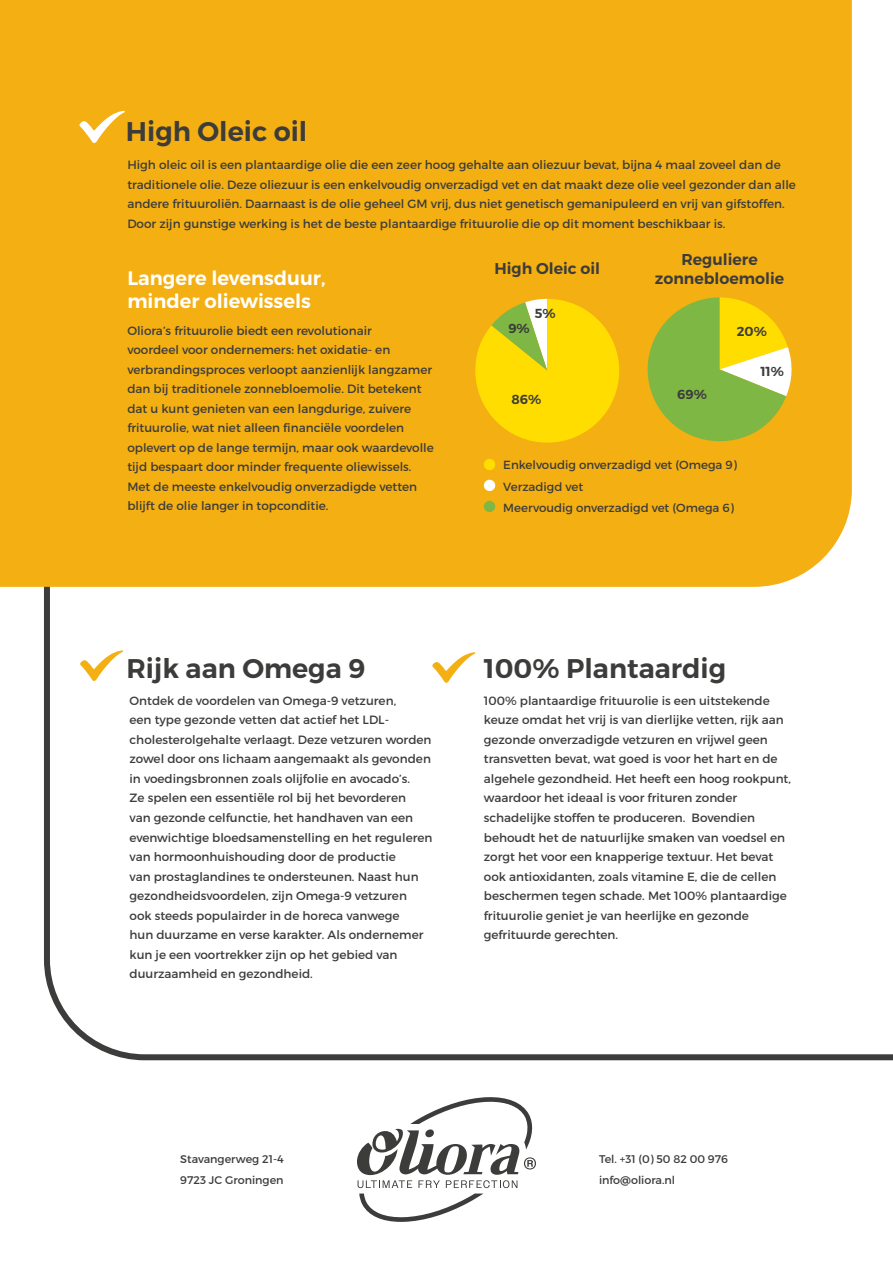
<style>
.page{position:relative;width:893px;height:1263px;background:#fff}
.page>*{position:absolute;margin:0;border:0;box-sizing:border-box;transform-origin:0 0}
.t1{font:27px "Trueno S Bd";color:#3c3c3b}
.t2{font:19.5px/22.5px "Trueno S Bd";color:#fff}
.t3{font:15.75px/18.9px "Trueno S Bd";color:#3c3c3b;text-align:center}
.t4{font:13.05px "Trueno S Bd";color:#3c3c3b}
.t5{font:12px/19.5px "Trueno Rg";color:#3c3c3b}
.t6{font:11.85px/21.3px "Trueno Rg";color:#3c3c3b}
.t7{font:11.1px/21px "Trueno Rg";color:#3c3c3b}
</style>
<div class="page">
<svg style="left:44px;top:587px;width:849px;height:474px"></svg>
<div style="left:0;top:0;width:852px;height:587px;background:#f4af12"></div>
<svg style="left:648px;top:297px;width:145px;height:144px;background:#b6c13e"></svg>
<svg style="left:475px;top:299px;width:144px;height:144px;background:#f3d112"></svg>
<svg style="left:80px;top:650px;width:43px;height:31px"></svg>
<svg style="left:432px;top:652px;width:43px;height:31px"></svg>
<div style="left:484px;top:459px;width:11px;height:11px;background:#fd0;border-radius:50%"></div>
<div style="left:484px;top:480px;width:11px;height:11px;background:#fff;border-radius:50%"></div>
<div style="left:484px;top:501px;width:11px;height:11px;background:#7eb743;border-radius:50%"></div>
<svg style="left:79px;top:111px;width:46px;height:32px"></svg>
<svg style="left:357px;top:1097px;width:179px;height:125px"></svg>
<h1 class="t1" style="left:126px;top:114px;width:183px">High Oleic oil</h1>
<p class="t5" style="left:127px;top:155px;width:670px">High oleic oil is een plantaardige olie die een zeer hoog gehalte aan oliezuur bevat, bijna 4 maal zoveel dan de traditionele olie. Deze oliezuur is een enkelvoudig onverzadigd vet en dat maakt deze olie veel gezonder dan alle andere frituuroliën. Daarnaast is de olie geheel GM vrij, dus niet genetisch gemanipuleerd en vrij van gifstoffen.<br>Door zijn gunstige werking is het de beste plantaardige frituurolie die op dit moment beschikbaar is.</p>
<h2 class="t2" style="left:127px;top:267px;width:200px">Langere levensduur, minder oliewissels</h2>
<p class="t5" style="left:127px;top:321px;width:308px">Oliora’s frituurolie biedt een revolutionair<br>voordeel voor ondernemers: het oxidatie- en verbrandingsproces verloopt aanzienlijk langzamer dan bij traditionele zonnebloemolie. Dit betekent dat u kunt genieten van een langdurige, zuivere frituurolie, wat niet alleen financiële voordelen oplevert op de lange termijn, maar ook waardevolle tijd bespaart door minder frequente oliewissels.<br>Met de meeste enkelvoudig onverzadigde vetten blijft de olie langer in topconditie.</p>
<h3 class="t3" style="left:494px;top:259px;width:107px">High Oleic oil</h3>
<h3 class="t3" style="left:655px;top:250px;width:131px">Reguliere zonnebloemolie</h3>
<p class="t4" style="left:535px;top:306px;width:22px">5%</p>
<p class="t4" style="left:508px;top:320px;width:23px">9%</p>
<p class="t4" style="left:512px;top:391px;width:31px">86%</p>
<p class="t4" style="left:677px;top:386px;width:31px">69%</p>
<p class="t4" style="left:737px;top:323px;width:32px">20%</p>
<p class="t4" style="left:760px;top:363px;width:25px">11%</p>
<p class="t6" style="left:503px;top:454px;width:235px">Enkelvoudig onverzadigd vet (Omega 9)<br>Verzadigd vet<br>Meervoudig onverzadigd vet (Omega 6)</p>
<h1 class="t1" style="left:126px;top:652px;width:240px">Rijk aan Omega 9</h1>
<h1 class="t1" style="left:484px;top:652px;width:244px">100% Plantaardig</h1>
<p class="t5" style="left:130px;top:691px;width:304px">Ontdek de voordelen van Omega-9 vetzuren,<br>een type gezonde vetten dat actief het LDL&shy;cholesterolgehalte verlaagt. Deze vetzuren worden zowel door ons lichaam aangemaakt als gevonden in voedingsbronnen zoals olijfolie en avocado’s.<br>Ze spelen een essentiële rol bij het bevorderen<br>van gezonde celfunctie, het handhaven van een evenwichtige bloedsamenstelling en het reguleren van hormoonhuishouding door de productie<br>van prostaglandines te ondersteunen. Naast hun gezondheidsvoordelen, zijn Omega-9 vetzuren<br>ook steeds populairder in de horeca vanwege<br>hun duurzame en verse karakter. Als ondernemer kun je een voortrekker zijn op het gebied van duurzaamheid en gezondheid.</p>
<p class="t5" style="left:484px;top:691px;width:309px">100% plantaardige frituurolie is een uitstekende keuze omdat het vrij is van dierlijke vetten, rijk aan gezonde onverzadigde vetzuren en vrijwel geen transvetten bevat, wat goed is voor het hart en de algehele gezondheid. Het heeft een hoog rookpunt, waardoor het ideaal is voor frituren zonder schadelijke stoffen te produceren. Bovendien behoudt het de natuurlijke smaken van voedsel en zorgt het voor een knapperige textuur. Het bevat ook antioxidanten, zoals vitamine E, die de cellen beschermen tegen schade. Met 100% plantaardige frituurolie geniet je van heerlijke en gezonde gefrituurde gerechten.</p>
<p class="t7" style="left:180px;top:1148px;width:105px">Stavangerweg 21-4<br>9723 JC Groningen</p>
<p class="t7" style="left:599px;top:1148px;width:130px">Tel. +31 (0) 50 82 00 976 info@oliora.nl</p>
</div>
